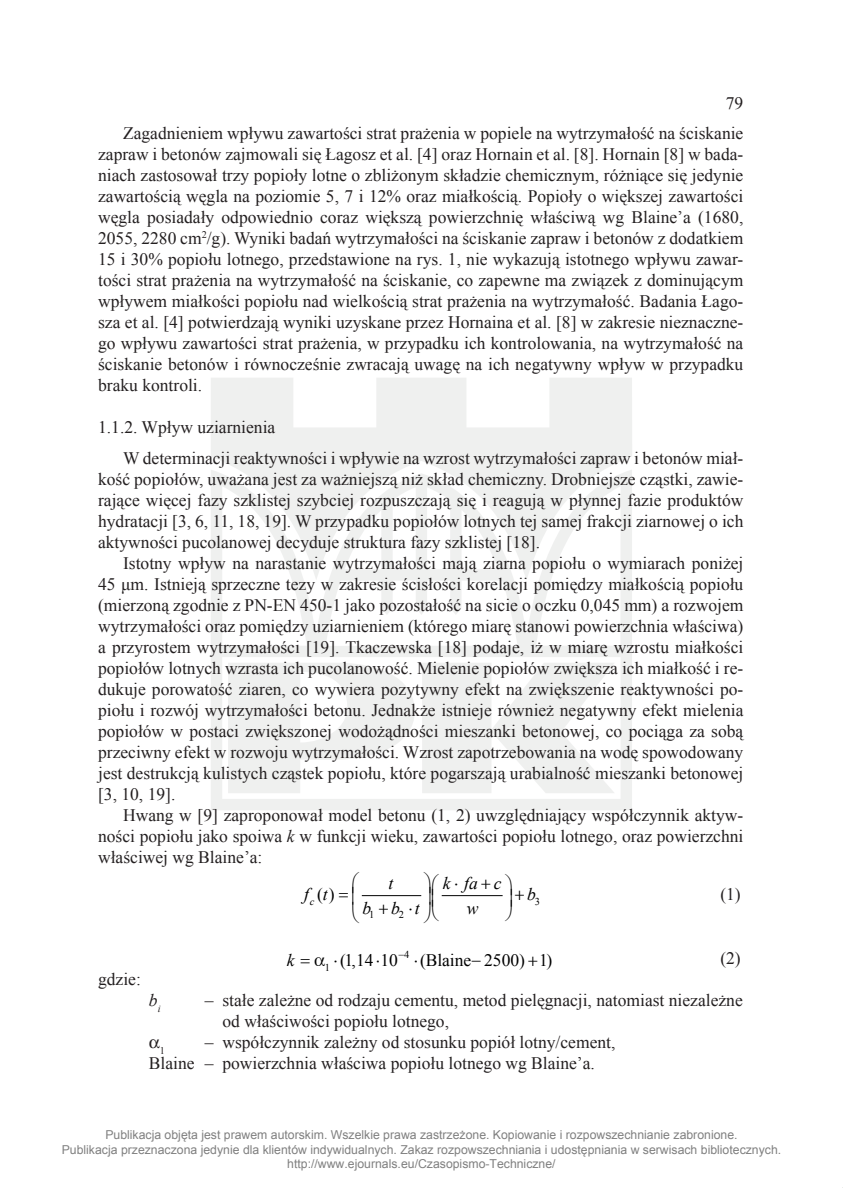
<style>
.page{position:relative;width:843px;height:1188px;background:#fff}
.page>*{position:absolute;margin:0;border:0;box-sizing:border-box;transform-origin:0 0}
.tekst_cz{font:17.5px/21px "Times New Roman";color:#231f20;text-align:justify}
.t1{font:17.5px "Times New Roman";letter-spacing:-.005em;color:#000}
.tytuł_rozdz__1_1_1{font:17.5px "Times New Roman";color:#231f20}
.t2{font:italic 17.5px/24.8px "Times New Roman";letter-spacing:.845em;color:#000;text-align:center}
.równanie_cz{font:17.5px "Times New Roman";color:#231f20}
.t3{font:italic 17.5px "Times New Roman";color:#231f20}
.t4{font:12.25px/14.7px "Arial";color:#808080;text-align:center}
.t5{font:10.5px "Times New Roman";color:#000}
.t6{font:10.15px "Times New Roman";color:#231f20}
.s1{font-style:italic}
</style>
<div class="page">
<svg style="left:211px;top:378px;width:421px;height:432px;fill:#eff0ef"></svg>
<hr style="left:362px;top:895px;width:59px;height:1px;background:#000">
<hr style="left:441px;top:895px;width:61px;height:1px;background:#000">
<p class="tekst_cz" style="left:725px;top:92px;width:19px">79</p>
<p class="tekst_cz" style="left:98px;top:122px;width:646px;text-indent:25px">Zagadnieniem wpływu zawartości strat prażenia w popiele na wytrzymałość na ściskanie zapraw i betonów zajmowali się Łagosz et al. [4] oraz Hornain et al. [8]. Hornain [8] w bada&shy;niach zastosował trzy popioły lotne o zbliżonym składzie chemicznym, różniące się jedynie zawartością węgla na poziomie 5, 7 i 12% oraz miałkością. Popioły o większej zawartości węgla posiadały odpowiednio coraz większą powierzchnię właściwą wg Blaine’a (1680, 2055, 2280 cm<sup>2</sup>/g). Wyniki badań wytrzymałości na ściskanie zapraw i betonów z dodatkiem 15 i 30% popiołu lotnego, przedstawione na rys. 1, nie wykazują istotnego wpływu zawar&shy;tości strat prażenia na wytrzymałość na ściskanie, co zapewne ma związek z dominującym wpływem miałkości popiołu nad wielkością strat prażenia na wytrzymałość. Badania Łago&shy;sza et al. [4] potwierdzają wyniki uzyskane przez Hornaina et al. [8] w zakresie nieznaczne&shy;go wpływu zawartości strat prażenia, w przypadku ich kontrolowania, na wytrzymałość na ściskanie betonów i równocześnie zwracają uwagę na ich negatywny wpływ w przypadku braku kontroli.</p>
<p class="tytuł_rozdz__1_1_1" style="left:98px;top:415px;width:179px">1.1.2. Wpływ uziarnienia</p>
<p class="tekst_cz" style="left:98px;top:447px;width:646px;text-indent:25px">W determinacji reaktywności i wpływie na wzrost wytrzymałości zapraw i betonów miał&shy;kość popiołów, uważana jest za ważniejszą niż skład chemiczny. Drobniejsze cząstki, zawie&shy;rające więcej fazy szklistej szybciej rozpuszczają się i reagują w płynnej fazie produktów hydratacji [3, 6, 11, 18, 19]. W przypadku popiołów lotnych tej samej frakcji ziarnowej o ich aktywności pucolanowej decyduje struktura fazy szklistej [18].</p>
<p class="tekst_cz" style="left:98px;top:552px;width:646px;text-indent:25px">Istotny wpływ na narastanie wytrzymałości mają ziarna popiołu o wymiarach poniżej 45 μm. Istnieją sprzeczne tezy w zakresie ścisłości korelacji pomiędzy miałkością popiołu (mierzoną zgodnie z PN-EN 450-1 jako pozostałość na sicie o oczku 0,045 mm) a rozwojem wytrzymałości oraz pomiędzy uziarnieniem (którego miarę stanowi powierzchnia właściwa) a przyrostem wytrzymałości [19]. Tkaczewska [18] podaje, iż w miarę wzrostu miałkości popiołów lotnych wzrasta ich pucolanowość. Mielenie popiołów zwiększa ich miałkość i re&shy;dukuje porowatość ziaren, co wywiera pozytywny efekt na zwiększenie reaktywności po&shy;piołu i rozwój wytrzymałości betonu. Jednakże istnieje również negatywny efekt mielenia popiołów w postaci zwiększonej wodożądności mieszanki betonowej, co pociąga za sobą przeciwny efekt w rozwoju wytrzymałości. Wzrost zapotrzebowania na wodę spowodowany jest destrukcją kulistych cząstek popiołu, które pogarszają urabialność mieszanki betonowej [3, 10, 19].</p>
<p class="tekst_cz" style="left:98px;top:804px;width:646px;text-indent:25px">Hwang w [9] zaproponował model betonu (1, 2) uwzględniający współczynnik aktyw&shy;ności popiołu jako spoiwa <span class="s1">k</span> w funkcji wieku, zawartości popiołu lotnego, oraz powierzchni właściwej wg Blaine’a:</p>
<p class="t2" style="left:304px;top:881px;width:25px">f t</p>
<p class="t2" style="left:362px;top:870px;width:59px">t bbt</p>
<p class="t2" style="left:443px;top:870px;width:60px">kfac w</p>
<p class="t2" style="left:527px;top:881px;width:10px">b</p>
<p class="t5" style="left:535px;top:894px;width:7px">3</p>
<p class="równanie_cz" style="left:720px;top:882px;width:22px">(1)</p>
<p class="t1" style="left:310px;top:882px;width:26px"><sub>c</sub>()</p>
<p class="t5" style="left:369px;top:908px;width:7px">1</p>
<p class="t5" style="left:399px;top:908px;width:7px">2</p>
<p class="tekst_cz" style="left:98px;top:968px;width:44px">gdzie:</p>
<p class="t5" style="left:398px;top:948px;width:12px">−4</p>
<p class="t2" style="left:287px;top:947px;width:9px">k</p>
<p class="t1" style="left:333px;top:948px;width:66px">⋅ ( ,1 14 10</p>
<p class="t1" style="left:413px;top:948px;width:140px">⋅ (Blaine− 2500) 1)</p>
<p class="t5" style="left:325px;top:960px;width:7px">1</p>
<p class="równanie_cz" style="left:720px;top:946px;width:22px">(2)</p>
<p class="t3" style="left:149px;top:988px;width:13px">b<sub>i</sub></p>
<p class="tekst_cz" style="left:222px;top:989px;width:522px;text-indent:-18px">– stałe zależne od rodzaju cementu, metod pielęgnacji, natomiast niezależne od właściwości popiołu lotnego,</p>
<p class="t6" style="left:160px;top:1043px;width:7px">1</p>
<p class="tekst_cz" style="left:205px;top:1031px;width:412px">– współczynnik zależny od stosunku popiół lotny/cement,</p>
<p class="tekst_cz" style="left:149px;top:1052px;width:447px">Blaine – powierzchnia właściwa popiołu lotnego wg Blaine’a.</p>
<p class="t4" style="left:62px;top:1127px;width:721px">Publikacja objęta jest prawem autorskim. Wszelkie prawa zastrzeżone. Kopiowanie i rozpowszechnianie zabronione.<br>Publikacja przeznaczona jedynie dla klientów indywidualnych. Zakaz rozpowszechniania i udostępniania w serwisach bibliotecznych. http://www.ejournals.eu/Czasopismo-Techniczne/</p>
</div>
